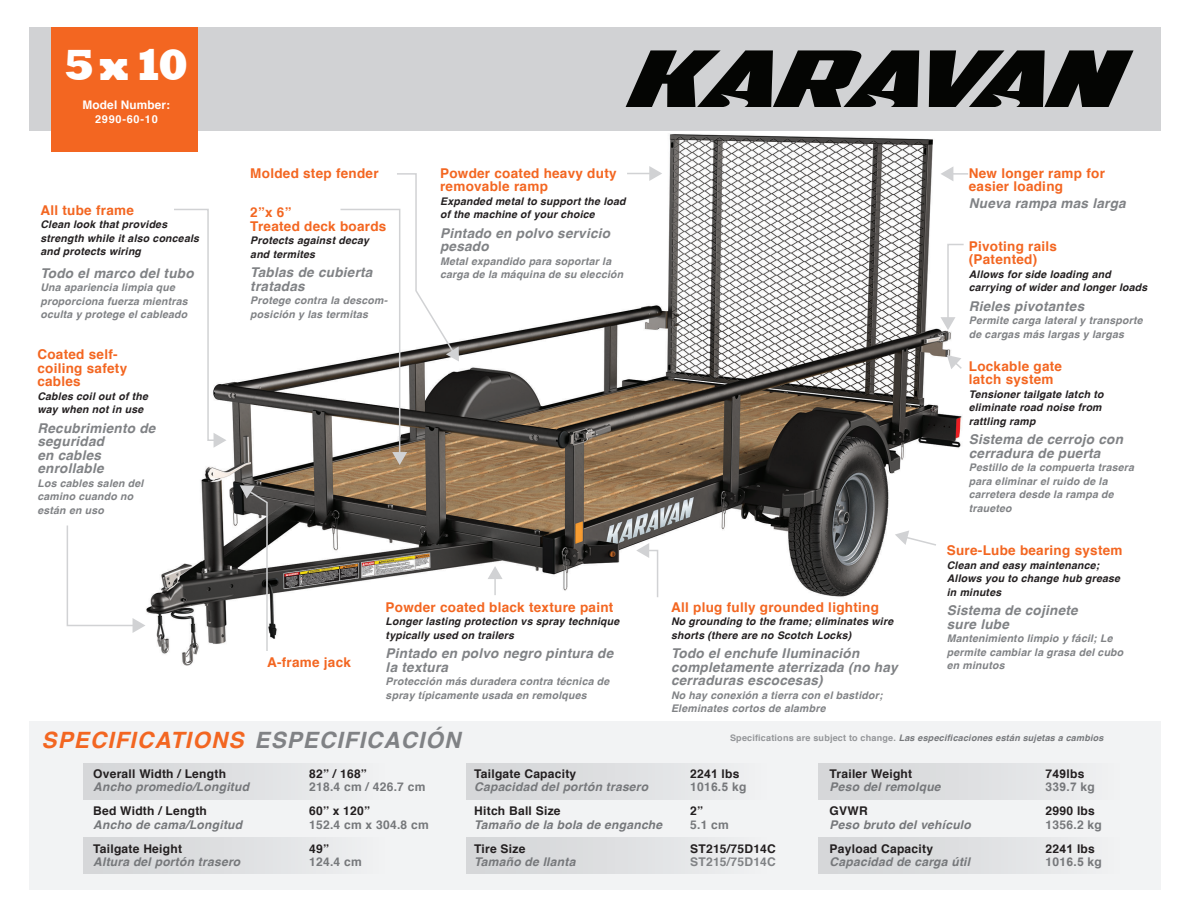
<style>
.page{position:relative;width:1188px;height:918px;background:#fff}
.page>*{position:absolute;margin:0;border:0;box-sizing:border-box;transform-origin:0 0}
.t1{font:800 44.85px "Rockwell";color:#fff}
.t2{font:italic 700 22.5px "Helvetica";letter-spacing:.05em;color:#f36621}
.t3{font:italic 700 13.5px/13.5px "Helvetica";letter-spacing:.02em;color:#808285}
.t4{font:700 13.5px/13.5px "Helvetica";letter-spacing:.02em;color:#f36621}
.t5{font:italic 700 12px "Helvetica";letter-spacing:.02em;color:#76787b}
.t6{font:700 12px "Helvetica";letter-spacing:.02em;color:#231f20}
.t7{font:700 12px "Helvetica";letter-spacing:.02em;color:#76787b}
.t8{font:700 12px "Helvetica";letter-spacing:.02em;color:#808285}
.t9{font:700 11.85px "Helvetica";letter-spacing:.01em;color:#fff}
.t10{font:700 10.95px "Helvetica";letter-spacing:.07em;color:#fff}
.t11{font:italic 700 10.5px/13.5px "Helvetica";letter-spacing:.02em;color:#808285}
.t12{font:italic 700 10.5px/13.5px "Helvetica";letter-spacing:.02em;color:#231f20}
.t13{font:italic 700 9px "Helvetica";letter-spacing:.02em;color:#76787b}
.s1{color:#808285}
.s2{font-style:normal;color:#939598}
.s3{font-family:"Arial"}
</style>
<div class="page">
<img style="left:146px;top:130px;width:864px;height:536px">
<div style="left:29px;top:27px;width:1132px;height:103px;background:#d1d2d4"></div>
<div style="left:51px;top:27px;width:147px;height:125px;background:#f36621"></div>
<svg style="left:626px;top:50px;width:293px;height:57px"></svg>
<svg style="left:929px;top:50px;width:205px;height:57px"></svg>
<div style="left:29px;top:722px;width:1132px;height:168px;background:#f2f3f4"></div>
<div style="left:83px;top:763px;width:301px;height:36px;background:linear-gradient(to right,#d2d4d6,#eeeff0)"></div>
<div style="left:83px;top:838px;width:301px;height:36px;background:linear-gradient(to right,#d2d4d6,#eeeff0)"></div>
<div style="left:819px;top:763px;width:300px;height:36px;background:linear-gradient(to right,#d2d4d6,#eeeff0)"></div>
<div style="left:819px;top:838px;width:300px;height:36px;background:linear-gradient(to right,#d2d4d6,#eeeff0)"></div>
<div style="left:466px;top:763px;width:301px;height:36px;background:linear-gradient(to right,#d2d4d6,#eeeff0)"></div>
<div style="left:466px;top:838px;width:301px;height:36px;background:linear-gradient(to right,#d2d4d6,#eeeff0)"></div>
<svg style="left:172px;top:208px;width:54px;height:240px"></svg>
<svg style="left:339px;top:172px;width:120px;height:293px"></svg>
<svg style="left:627px;top:166px;width:35px;height:15px"></svg>
<svg style="left:941px;top:243px;width:24px;height:87px"></svg>
<svg style="left:947px;top:355px;width:16px;height:15px"></svg>
<svg style="left:940px;top:166px;width:28px;height:15px"></svg>
<svg style="left:636px;top:543px;width:23px;height:56px"></svg>
<svg style="left:895px;top:530px;width:43px;height:17px"></svg>
<svg style="left:488px;top:566px;width:15px;height:29px"></svg>
<svg style="left:66px;top:525px;width:79px;height:108px"></svg>
<svg style="left:240px;top:485px;width:28px;height:167px"></svg>
<h1 class="t1" style="left:64px;top:39px;width:126px">5 x 10</h1>
<p class="t9" style="left:83px;top:96px;width:89px">Model Number:</p>
<p class="t10" style="left:95px;top:110px;width:64px">2990-60-10</p>
<p class="t4" style="left:40px;top:204px;width:95px">All tube frame</p>
<p class="t12" style="left:40px;top:218px;width:160px">Clean look that provides strength while it also conceals and protects wiring</p>
<p class="t3" style="left:40px;top:266px;width:155px">Todo el marco del tubo</p>
<p class="t11" style="left:40px;top:281px;width:149px">Una apariencia limpia que proporciona fuerza mientras oculta y protege el cableado</p>
<p class="t4" style="left:37px;top:348px;width:91px">Coated self&shy;coiling safety cables</p>
<p class="t12" style="left:37px;top:390px;width:112px">Cables coil out of the way when not in use</p>
<p class="t3" style="left:37px;top:422px;width:120px">Recubrimiento de seguridad<br>en cables enrollable</p>
<p class="t11" style="left:37px;top:477px;width:108px">Los cables salen del camino cuando no están en uso</p>
<p class="t4" style="left:250px;top:166px;width:130px">Molded step fender</p>
<p class="t4" style="left:250px;top:206px;width:138px">2”x 6”<br>Treated deck boards</p>
<p class="t12" style="left:250px;top:234px;width:120px">Protects against decay and termites</p>
<p class="t3" style="left:250px;top:266px;width:124px">Tablas de cubierta tratadas</p>
<p class="t11" style="left:250px;top:294px;width:139px">Protege contra la descom&shy;posición y las termitas</p>
<p class="t4" style="left:440px;top:166px;width:178px">Powder coated heavy duty removable ramp</p>
<p class="t12" style="left:440px;top:194px;width:187px">Expanded metal to support the load of the machine of your choice</p>
<p class="t3" style="left:440px;top:226px;width:172px">Pintado en polvo servicio pesado</p>
<p class="t11" style="left:440px;top:254px;width:185px">Metal expandido para soportar la carga de la máquina de su elección</p>
<p class="t4" style="left:267px;top:656px;width:85px">A-frame jack</p>
<p class="t4" style="left:386px;top:600px;width:229px">Powder coated black texture paint</p>
<p class="t12" style="left:386px;top:615px;width:235px">Longer lasting protection vs spray technique typically used on trailers</p>
<p class="t3" style="left:386px;top:647px;width:229px">Pintado en polvo negro pintura de la textura</p>
<p class="t11" style="left:386px;top:675px;width:225px">Protección más duradera contra técnica de spray típicamente usada en remolques</p>
<h2 class="t2" style="left:42px;top:722px;width:420px">SPECIFICATIONS <span class="s1">ESPECIFICACIÓN</span></h2>
<p class="t4" style="left:969px;top:166px;width:138px">New longer ramp for easier loading</p>
<p class="t3" style="left:969px;top:196px;width:158px">Nueva rampa mas larga</p>
<p class="t4" style="left:969px;top:240px;width:90px">Pivoting rails (Patented)</p>
<p class="t12" style="left:969px;top:268px;width:180px">Allows for side loading and carrying of wider and longer loads</p>
<p class="t3" style="left:969px;top:299px;width:117px">Rieles pivotantes</p>
<p class="t11" style="left:969px;top:314px;width:175px">Permite carga lateral y transporte de cargas más largas y largas</p>
<p class="t4" style="left:671px;top:600px;width:209px">All plug fully grounded lighting</p>
<p class="t12" style="left:671px;top:615px;width:224px">No grounding to the frame; eliminates wire shorts (there are no Scotch Locks)</p>
<p class="t3" style="left:671px;top:647px;width:228px">Todo el enchufe Iluminación completamente aterrizada (no hay cerraduras escocesas)</p>
<p class="t11" style="left:671px;top:688px;width:213px">No hay conexión a tierra con el bastidor;<br>Eleminates cortos de alambre</p>
<p class="t4" style="left:969px;top:360px;width:95px">Lockable gate latch system</p>
<p class="t12" style="left:969px;top:388px;width:136px">Tensioner tailgate latch to eliminate road noise from rattling ramp</p>
<p class="t3" style="left:969px;top:433px;width:156px">Sistema de cerrojo con cerradura de puerta</p>
<p class="t11" style="left:969px;top:461px;width:167px">Pestillo de la compuerta trasera para eliminar el ruido de la carretera desde la rampa de traueteo</p>
<p class="t4" style="left:947px;top:544px;width:177px">Sure-Lube bearing system</p>
<p class="t12" style="left:947px;top:558px;width:175px">Clean and easy maintenance;<br>Allows you to change hub grease in minutes</p>
<p class="t3" style="left:947px;top:604px;width:132px">Sistema de cojinete sure lube</p>
<p class="t11" style="left:947px;top:632px;width:178px">Mantenimiento limpio y fácil; Le permite cambiar la grasa del cubo en minutos</p>
<p class="t13" style="left:730px;top:731px;width:375px"><span class="s2">Specifications are subject to change.</span> Las especificaciones están sujetas a cambios</p>
<p class="t6" style="left:93px;top:764px;width:134px">Overall Width / Length</p>
<p class="t6" style="left:309px;top:764px;width:59px">82” / 168”</p>
<p class="t5" style="left:93px;top:777px;width:157px">Ancho promedio/Longitud</p>
<p class="t7" style="left:309px;top:777px;width:118px">218.4 cm / 426.7 cm</p>
<p class="t6" style="left:93px;top:801px;width:115px">Bed Width / Length</p>
<p class="t6" style="left:309px;top:801px;width:62px">60’’ x 120”</p>
<p class="t5" style="left:93px;top:814px;width:151px">Ancho de cama/Longitud</p>
<p class="t7" style="left:309px;top:815px;width:121px">152.4 cm x 304.8 cm</p>
<p class="t6" style="left:93px;top:839px;width:90px">Tailgate Height</p>
<p class="t6" style="left:309px;top:839px;width:21px">49”</p>
<p class="t5" style="left:93px;top:852px;width:149px">Altura del portón trasero</p>
<p class="t7" style="left:309px;top:852px;width:54px">124.4 cm</p>
<p class="t6" style="left:474px;top:764px;width:104px">Tailgate Capacity</p>
<p class="t6" style="left:690px;top:764px;width:51px">22<span class="s3">41</span> lbs</p>
<p class="t5" style="left:474px;top:777px;width:175px">Capacidad del portón trasero</p>
<p class="t7" style="left:690px;top:777px;width:58px">101<span class="s3">6</span>.<span class="s3">5</span> kg</p>
<p class="t6" style="left:474px;top:801px;width:88px">Hitch Ball Size</p>
<p class="t6" style="left:690px;top:801px;width:14px">2”</p>
<p class="t5" style="left:474px;top:814px;width:190px">Tamaño de la bola de enganche</p>
<p class="t7" style="left:690px;top:815px;width:40px">5.1 cm</p>
<p class="t6" style="left:474px;top:839px;width:53px">Tire Size</p>
<p class="t6" style="left:690px;top:839px;width:87px">ST215/75D14C</p>
<p class="t5" style="left:474px;top:852px;width:103px">Tamaño de llanta</p>
<p class="t8" style="left:690px;top:852px;width:87px">ST215/75D14C</p>
<p class="t6" style="left:830px;top:764px;width:84px">Trailer Weight</p>
<p class="t6" style="left:1046px;top:764px;width:40px">7<span class="s3">49</span>lbs</p>
<p class="t5" style="left:830px;top:777px;width:113px">Peso del remolque</p>
<p class="t7" style="left:1046px;top:777px;width:51px">3<span class="s3">39</span>.<span class="s3">7</span> kg</p>
<p class="t6" style="left:830px;top:801px;width:40px">GVWR</p>
<p class="t6" style="left:1046px;top:801px;width:51px">2990 lbs</p>
<p class="t5" style="left:830px;top:814px;width:143px">Peso bruto del vehículo</p>
<p class="t7" style="left:1046px;top:815px;width:58px">1356.2 kg</p>
<p class="t6" style="left:830px;top:839px;width:105px">Payload Capacity</p>
<p class="t6" style="left:1046px;top:839px;width:51px">22<span class="s3">41</span> lbs</p>
<p class="t5" style="left:830px;top:852px;width:142px">Capacidad de carga útil</p>
<p class="t7" style="left:1046px;top:852px;width:58px">101<span class="s3">6</span>.<span class="s3">5</span> kg</p>
</div>
